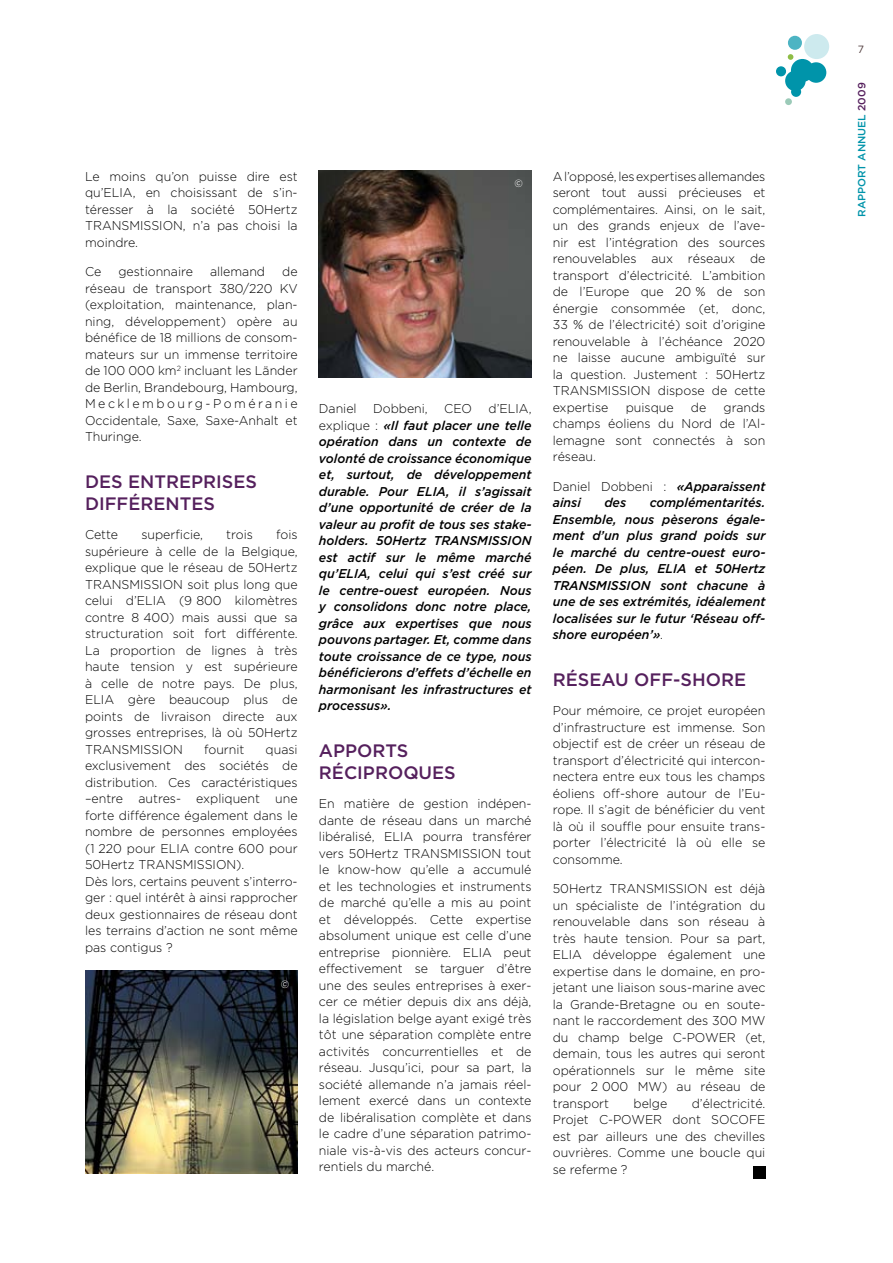
<style>
.page{position:relative;width:893px;height:1263px;background:#fff}
.page>*{position:absolute;margin:0;border:0;box-sizing:border-box;transform-origin:0 0}
.t1{font:500 18px/21.6px "Gotham";color:#55205d}
.t2{font:300 12.75px/16.5px "Gotham";color:#000;text-align:justify}
.t3{font:italic 500 12.75px/16.5px "Gotham";color:#000;text-align:justify}
.t4{font:500 10.5px "Gotham";color:#0094aa}
.t5{font:10.5px "Gotham";color:#fff}
.t6{font:10.5px "Gotham";color:#4e3a3b}
.s1{font-weight:300;font-style:normal}
.s2{font-weight:300}
.s3{color:#55205d}
</style>
<div class="page">
<div style="left:785px;top:98px;width:7px;height:7px;background:#9bcab8;border-radius:50%"></div>
<div style="left:788px;top:36px;width:14px;height:14px;background:#4db4c3;border-radius:50%"></div>
<div style="left:791px;top:87px;width:10px;height:10px;background:#0094aa;border-radius:50%"></div>
<div style="left:776px;top:66px;width:10px;height:10px;background:#0094aa;border-radius:50%"></div>
<div style="left:785px;top:71px;width:21px;height:20px;background:#0094aa;border-radius:50%"></div>
<div style="left:804px;top:34px;width:25px;height:25px;background:#cdeaee;border-radius:50%"></div>
<div style="left:791px;top:59px;width:23px;height:23px;background:#0094aa;border-radius:50%"></div>
<div style="left:806px;top:62px;width:20px;height:21px;background:#0094aa;border-radius:50%"></div>
<svg style="left:788px;top:54px;width:5px;height:6px"></svg>
<img style="left:319px;top:170px;width:212px;height:207px">
<img style="left:85px;top:971px;width:213px;height:203px">
<div style="left:753px;top:1166px;width:12px;height:13px;background:#000"></div>
<p class="t2" style="left:85px;top:168px;width:214px">Le moins qu’on puisse dire est qu’ELIA, en choisissant de s’in&shy;téresser à la société 50Hertz TRANSMISSION, n’a pas choisi la moindre.</p>
<p class="t2" style="left:85px;top:263px;width:18px">Ce</p>
<p class="t2" style="left:118px;top:263px;width:76px">gestionnaire</p>
<p class="t2" style="left:210px;top:263px;width:57px">allemand</p>
<p class="t2" style="left:85px;top:263px;width:214px;text-indent:197px">de réseau de transport 380/220 KV (exploitation, maintenance, plan&shy;ning, développement) opère au bénéfice de 18 millions de consom&shy;mateurs sur un immense territoire de 100 000 km<sup>2</sup> incluant les Länder de Berlin, Brandebourg, Hambourg, Mecklembourg-Poméranie Occidentale, Saxe, Saxe-Anhalt et Thuringe.</p>
<h1 class="t1" style="left:85px;top:470px;width:173px">DES ENTREPRISES<br>DIFFÉRENTES</h1>
<p class="t2" style="left:85px;top:526px;width:35px">Cette</p>
<p class="t2" style="left:141px;top:526px;width:63px">superficie,</p>
<p class="t2" style="left:226px;top:526px;width:28px">trois</p>
<p class="t2" style="left:85px;top:526px;width:214px;text-indent:191px">fois supérieure à celle de la Belgique, explique que le réseau de 50Hertz TRANSMISSION soit plus long que celui d’ELIA (9 800 kilomètres contre 8 400) mais aussi que sa structuration soit fort différente.<br>La proportion de lignes à très haute tension y est supérieure à celle de notre pays. De plus, ELIA gère beaucoup plus de points de livraison directe aux grosses entreprises, là où 50Hertz TRANSMISSION</p>
<p class="t2" style="left:204px;top:741px;width:42px">fournit</p>
<p class="t2" style="left:85px;top:741px;width:214px;text-align:left;text-indent:181px">quasi exclusivement des sociétés de distribution. Ces caractéristiques –entre autres- expliquent une forte différence également dans le nombre de personnes employées (1 220 pour ELIA contre 600 pour<br>50Hertz TRANSMISSION).<br>Dès lors, certains peuvent s’interro&shy;ger : quel intérêt à ainsi rapprocher deux gestionnaires de réseau dont les terrains d’action ne sont même pas contigus ?</p>
<p class="t5" style="left:281px;top:979px;width:10px">©</p>
<p class="t5" style="left:515px;top:178px;width:10px">©</p>
<p class="t3" style="left:319px;top:400px;width:214px;text-indent:170px"><span class="s1">d’ELIA, explique :</span> «Il faut placer une telle opération dans un contexte de volonté de croissance économique et, surtout, de développement durable. Pour ELIA, il s’agissait d’une opportunité de créer de la valeur au profit de tous ses stake&shy;holders. 50Hertz TRANSMISSION est actif sur le même marché qu’ELIA, celui qui s’est créé sur le centre-ouest européen. Nous y consolidons donc notre place, grâce aux expertises que nous pouvons partager. Et, comme dans toute croissance de ce type, nous bénéficierons d’effets d’échelle en harmonisant les infrastructures et processus».</p>
<h1 class="t1" style="left:319px;top:740px;width:138px">APPORTS<br>RÉCIPROQUES</h1>
<p class="t2" style="left:319px;top:795px;width:214px">En matière de gestion indépen&shy;dante de réseau dans un marché libéralisé, ELIA pourra transférer vers 50Hertz TRANSMISSION tout le know-how qu’elle a accumulé et les technologies et instruments de marché qu’elle a mis au point et développés. Cette expertise absolument unique est celle d’une entreprise pionnière. ELIA peut effectivement se targuer d’être une des seules entreprises à exer&shy;cer ce métier depuis dix ans déjà, la législation belge ayant exigé très tôt une séparation complète entre activités concurrentielles et de réseau. Jusqu’ici, pour sa part, la société allemande n’a jamais réel&shy;lement exercé dans un contexte de libéralisation complète et dans le cadre d’une séparation patrimo&shy;niale vis-à-vis des acteurs concur&shy;rentiels du marché.</p>
<p class="t2" style="left:319px;top:400px;width:39px">Daniel</p>
<p class="t2" style="left:373px;top:400px;width:56px">Dobbeni,</p>
<p class="t2" style="left:444px;top:400px;width:29px">CEO</p>
<p class="t2" style="left:553px;top:168px;width:214px">A l’opposé, les expertises allemandes seront tout aussi précieuses et complémentaires. Ainsi, on le sait, un des grands enjeux de l’ave&shy;nir est l’intégration des sources renouvelables aux réseaux de transport d’électricité. L’ambition de l’Europe que 20 % de son énergie consommée (et, donc, 33 % de l’électricité) soit d’origine renouvelable à l’échéance 2020 ne laisse aucune ambiguïté sur la question. Justement : 50Hertz TRANSMISSION dispose de cette expertise</p>
<p class="t2" style="left:553px;top:399px;width:214px;text-indent:171px">grands champs éoliens du Nord de l’Al&shy;lemagne sont connectés à son réseau.</p>
<p class="t3" style="left:553px;top:478px;width:214px"><span class="s1">Daniel Dobbeni :</span> «Apparaissent ainsi</p>
<p class="t2" style="left:626px;top:399px;width:49px">puisque</p>
<p class="t2" style="left:691px;top:399px;width:17px">de</p>
<p class="t3" style="left:553px;top:494px;width:214px;text-indent:97px">complémentarités.<br>Ensemble, nous pèserons égale&shy;ment d’un plus grand poids sur le marché du centre-ouest euro&shy;péen. De plus, ELIA et 50Hertz TRANSMISSION sont chacune à une de ses extrémités, idéalement localisées sur le futur ‘Réseau off&shy;shore européen’»<span class="s2">.</span></p>
<h1 class="t1" style="left:553px;top:668px;width:195px">RÉSEAU OFF-SHORE</h1>
<p class="t2" style="left:553px;top:702px;width:214px">Pour mémoire, ce projet européen d’infrastructure est immense. Son objectif est de créer un réseau de transport d’électricité qui intercon&shy;nectera entre eux tous les champs éoliens off-shore autour de l’Eu&shy;rope. Il s’agit de bénéficier du vent là où il souffle pour ensuite trans&shy;porter l’électricité là où elle se consomme.</p>
<p class="t2" style="left:553px;top:880px;width:214px">50Hertz TRANSMISSION est déjà un spécialiste de l’intégration du renouvelable dans son réseau à très haute tension. Pour sa part, ELIA développe également une expertise dans le domaine, en pro&shy;jetant une liaison sous-marine avec la Grande-Bretagne ou en soute&shy;nant le raccordement des 300 MW du champ belge C-POWER (et, demain, tous les autres qui seront opérationnels sur le même site pour 2 000 MW) au réseau de transport</p>
<p class="t3" style="left:604px;top:494px;width:23px">des</p>
<p class="t2" style="left:553px;top:1095px;width:214px;text-indent:139px">d’électricité.<br>Projet C-POWER dont SOCOFE est par ailleurs une des chevilles ouvrières. Comme une boucle qui se referme ?</p>
<p class="t2" style="left:633px;top:1095px;width:35px">belge</p>
<p class="t6" style="left:858px;top:44px;width:8px">7</p>
<p class="t4" style="left:856px;top:217px;width:136px;rotate:-90deg">RAPPORT ANNUEL <span class="s3">2009</span></p>
</div>
